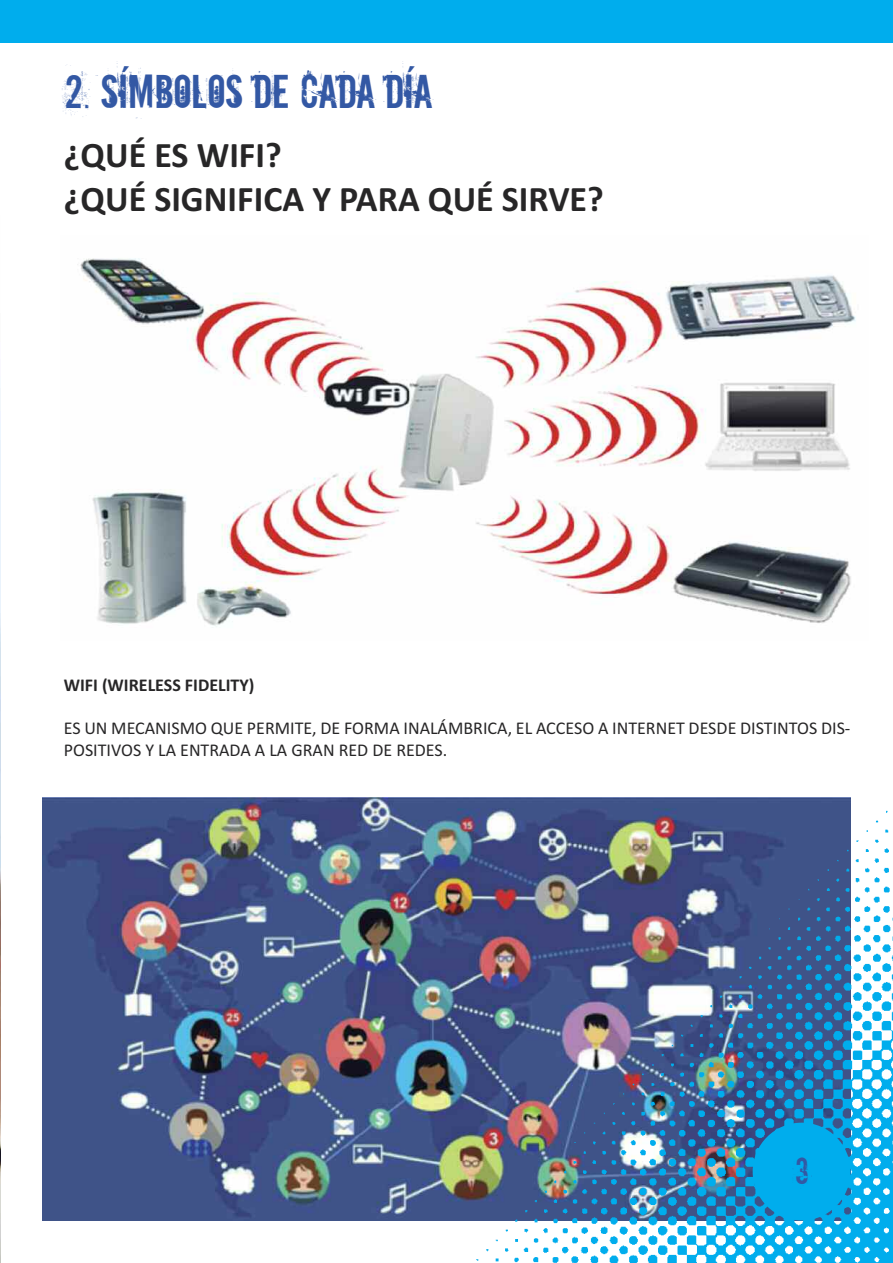
<style>
.page{position:relative;width:893px;height:1263px;background:#fff}
.page>*{position:absolute;margin:0;border:0;box-sizing:border-box;transform-origin:0 0}
.t1{font:45px "Downcome";color:#3358a4}
.t2{font:700 36px/43.2px "Calibri";color:#272627}
.t3{font:36px "Downcome";color:#3358a4}
.t4{font:18px/21.6px "Calibri";color:#272627}
.t5{font:700 18px "Calibri";color:#272627}
</style>
<div class="page">
<img style="left:43px;top:798px;width:375px;height:422px">
<img style="left:77px;top:258px;width:779px;height:369px">
<img style="left:0;top:388px;width:1px;height:875px">
<div style="left:0;top:0;width:893px;height:43px;background:#00aded"></div>
<img style="left:418px;top:797px;width:475px;height:466px">
<div style="left:753px;top:1123px;width:97px;height:97px;background:#00aded;border-radius:50%"></div>
<h1 class="t1" style="left:64px;top:66px;width:370px">2. SÍMBOLOS DE CADA DÍA</h1>
<h2 class="t2" style="left:64px;top:133px;width:542px">¿QUÉ ES WIFI?<br>¿QUÉ SIGNIFICA Y PARA QUÉ SIRVE?</h2>
<p class="t5" style="left:64px;top:674px;width:192px">WIFI (WIRELESS FIDELITY)</p>
<p class="t4" style="left:64px;top:717px;width:788px">ES UN MECANISMO QUE PERMITE, DE FORMA INALÁMBRICA, EL ACCESO A INTERNET DESDE DISTINTOS DIS-<br>POSITIVOS Y LA ENTRADA A LA GRAN RED DE REDES.</p>
<h2 class="t3" style="left:796px;top:1150px;width:14px">3</h2>
</div>
